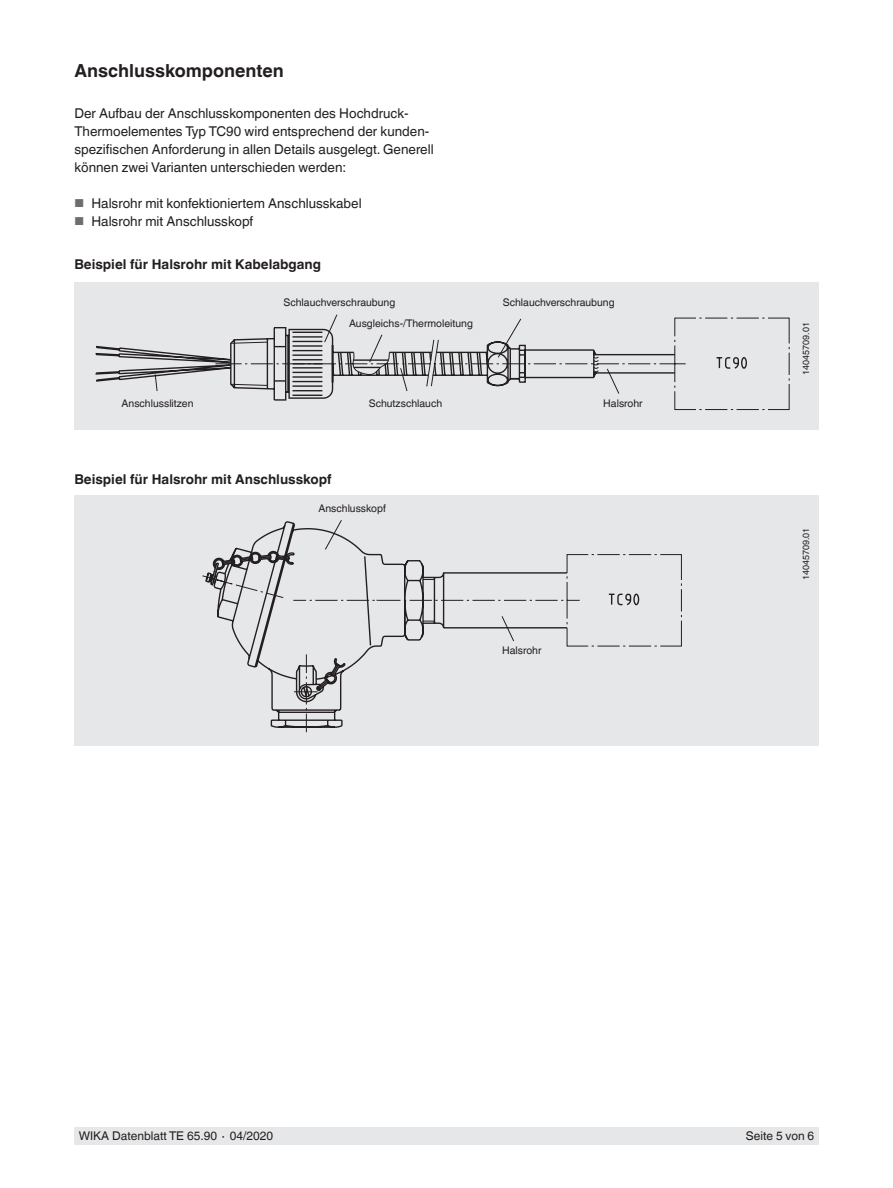
<style>
.page{position:relative;width:893px;height:1188px;background:#fff}
.page>*{position:absolute;margin:0;border:0;box-sizing:border-box;transform-origin:0 0}
.t1{font:700 18px "Helvetica World";color:#231f20}
.t2{font:13.5px/18px "Helvetica World";color:#231f20}
.t3{font:700 13.5px "Helvetica World";color:#231f20}
.t4{font:12px "Helvetica World";color:#231f20}
.t5{font:10.5px/21.9px "Helvetica World";color:#231f20}
.t6{font:9px "Helvetica World";color:#231f20}
.s1{font-size:11.55px;color:#6c6d70}
</style>
<div class="page">
<div style="left:74px;top:1128px;width:745px;height:17px;background:#e6e7e9"></div>
<div style="left:74px;top:283px;width:745px;height:147px;background:#e6e7e9"></div>
<div style="left:74px;top:495px;width:745px;height:251px;background:#e6e7e9"></div>
<svg style="left:331px;top:314px;width:458px;height:97px"></svg>
<svg style="left:95px;top:326px;width:653px;height:85px"></svg>
<svg style="left:204px;top:520px;width:220px;height:209px"></svg>
<svg style="left:213px;top:548px;width:427px;height:81px"></svg>
<h1 class="t1" style="left:74px;top:60px;width:211px">Anschlusskomponenten</h1>
<p class="t2" style="left:74px;top:104px;width:361px">Der Aufbau der Anschlusskomponenten des Hochdruck-Thermoelementes Typ TC90 wird entsprechend der kunden&shy;spezifischen Anforderung in allen Details ausgelegt. Generell können zwei Varianten unterschieden werden:</p>
<p class="t2" style="left:74px;top:194px;width:289px"><span class="s1">■</span> Halsrohr mit konfektioniertem Anschlusskabel</p>
<p class="t2" style="left:74px;top:212px;width:180px"><span class="s1">■</span> Halsrohr mit Anschlusskopf</p>
<p class="t3" style="left:74px;top:256px;width:248px">Beispiel für Halsrohr mit Kabelabgang</p>
<p class="t5" style="left:349px;top:291px;width:125px;text-indent:-66px">Schlauchverschraubung<br>Ausgleichs-/Thermoleitung</p>
<p class="t5" style="left:503px;top:291px;width:113px">Schlauchverschraubung</p>
<p class="t5" style="left:122px;top:392px;width:74px">Anschlusslitzen</p>
<p class="t5" style="left:369px;top:392px;width:75px">Schutzschlauch</p>
<p class="t5" style="left:603px;top:392px;width:41px">Halsrohr</p>
<p class="t3" style="left:74px;top:471px;width:259px">Beispiel für Halsrohr mit Anschlusskopf</p>
<p class="t5" style="left:318px;top:497px;width:69px">Anschlusskopf</p>
<p class="t5" style="left:502px;top:640px;width:41px">Halsrohr</p>
<p class="t6" style="left:801px;top:375px;width:54px;rotate:-90deg">14045709.01</p>
<p class="t6" style="left:801px;top:580px;width:54px;rotate:-90deg">14045709.01</p>
<p class="t4" style="left:79px;top:1129px;width:196px">WIKA Datenblatt TE 65.90 ∙ 04/2020</p>
<p class="t4" style="left:746px;top:1129px;width:70px">Seite 5 von 6</p>
</div>
